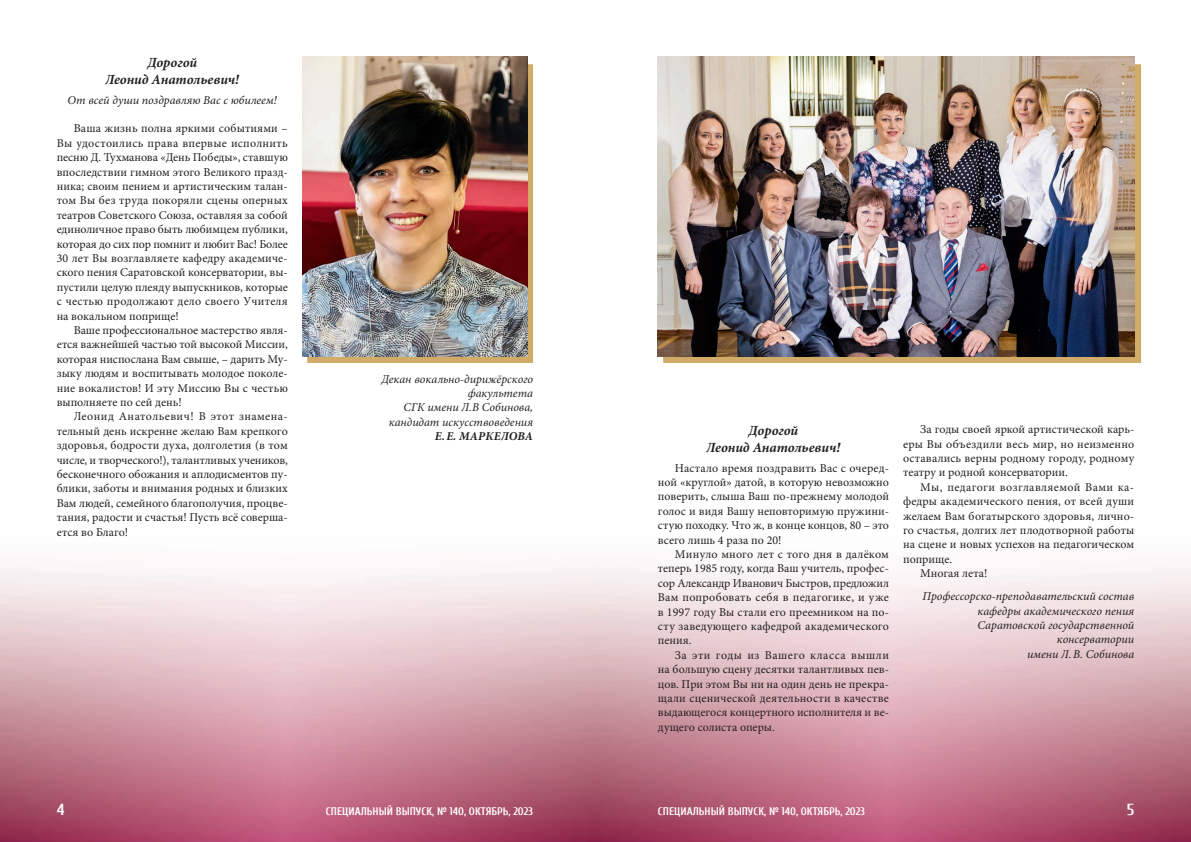
<style>
.page{position:relative;width:1191px;height:842px;background:#fff}
.page>*{position:absolute;margin:0;border:0;box-sizing:border-box;transform-origin:0 0}
.t1{font:700 16px "Cuprum";color:#fff}
.t2{font:italic 700 14px/16.8px "Minion Pro";letter-spacing:-.005em;color:#231f20;text-align:center}
.t3{font:12px/14.4px "Minion Pro";letter-spacing:.005em;color:#231f20;text-align:justify}
.t4{font:italic 12px/14.4px "Minion Pro";color:#231f20;text-align:right}
.t5{font:12px "Minion Pro";letter-spacing:.035em;color:#231f20}
.t6{font:italic 700 12px "Minion Pro";letter-spacing:.01em;color:#231f20}
.t7{font:700 11px "Cuprum";color:#fff}
</style>
<div class="page">
<img style="left:0;top:565px;width:1191px;height:277px">
<img style="left:663px;top:65px;width:477px;height:297px">
<img style="left:658px;top:57px;width:476px;height:299px">
<img style="left:308px;top:65px;width:225px;height:297px">
<img style="left:302px;top:57px;width:225px;height:299px">
<p class="t2" style="left:105px;top:54px;width:135px">Дорогой<br>Леонид Анатольевич!</p>
<p class="t4" style="left:68px;top:93px;width:211px">От всей души поздравляю Вас с юбилеем!</p>
<p class="t3" style="left:57px;top:121px;width:233px;text-indent:17px">Ваша жизнь полна яркими событиями – Вы удостоились права впервые исполнить песню Д. Тухманова «День Победы», ставшую впоследствии гимном этого Великого празд&shy;ника; своим пением и артистическим талан&shy;том Вы без труда покоряли сцены оперных театров Советского Союза, оставляя за собой единоличное право быть любимцем публики, которая до сих пор помнит и любит Вас! Более 30 лет Вы возглавляете кафедру академиче&shy;ского пения Саратовской консерватории, вы&shy;пустили целую плеяду выпускников, которые с честью продолжают дело своего Учителя на вокальном поприще!</p>
<p class="t3" style="left:57px;top:323px;width:233px;text-indent:17px">Ваше профессиональное мастерство явля&shy;ется важнейшей частью той высокой Миссии, которая ниспослана Вам свыше, – дарить Му&shy;зыку людям и воспитывать молодое поколе&shy;ние вокалистов! И эту Миссию Вы с честью выполняете по сей день!</p>
<p class="t3" style="left:57px;top:409px;width:233px;text-indent:17px">Леонид Анатольевич! В этот знамена&shy;тельный день искренне желаю Вам крепкого здоровья, бодрости духа, долголетия (в том числе, и творческого!), талантливых учеников, бесконечного обожания и аплодисментов пу&shy;блики, заботы и внимания родных и близких Вам людей, семейного благополучия, процве&shy;тания, радости и счастья! Пусть всё соверша&shy;ется во Благо!</p>
<p class="t4" style="left:381px;top:371px;width:153px">Декан вокально- дирижёрского факультета<br>СГК имени Л.В Собинова, кандидат искусствоведения</p>
<p class="t6" style="left:435px;top:428px;width:100px">Е. Е. МАРКЕЛОВА</p>
<p class="t2" style="left:706px;top:422px;width:135px">Дорогой<br>Леонид Анатольевич!</p>
<p class="t3" style="left:658px;top:461px;width:233px;text-indent:17px">Настало время поздравить Вас с очеред&shy;ной «круглой» датой, в которую невозможно поверить, слыша Ваш по-прежнему молодой голос и видя Вашу неповторимую пружини&shy;стую походку. Что ж, в конце концов, 80 – это всего лишь 4 раза по 20!</p>
<p class="t3" style="left:658px;top:547px;width:233px;text-indent:17px">Минуло много лет с того дня в далёком теперь 1985 году, когда Ваш учитель, профес&shy;сор Александр Иванович Быстров, предложил Вам попробовать себя в педагогике, и уже в 1997 году Вы стали его преемником на по&shy;сту заведующего кафедрой академического пения.</p>
<p class="t3" style="left:658px;top:648px;width:233px;text-indent:17px">За эти годы из Вашего класса вышли на большую сцену десятки талантливых пев&shy;цов. При этом Вы ни на один день не прекра&shy;щали сценической деятельности в качестве выдающегося концертного исполнителя и ве&shy;дущего солиста оперы.</p>
<p class="t3" style="left:903px;top:422px;width:233px;text-indent:17px">За годы своей яркой артистической карь&shy;еры Вы объездили весь мир, но неизменно оставались верны родному городу, родному театру и родной консерватории.</p>
<p class="t5" style="left:920px;top:479px;width:215px">Мы, педагоги возглавляемой Вами ка-</p>
<p class="t3" style="left:903px;top:494px;width:233px">федры академического пения, от всей души</p>
<p class="t3" style="left:903px;top:509px;width:233px">желаем Вам богатырского здоровья, лично-</p>
<p class="t3" style="left:903px;top:523px;width:232px">го счастья, долгих лет плодотворной работы</p>
<p class="t3" style="left:903px;top:537px;width:233px">на сцене и новых успехов на педагогическом</p>
<p class="t3" style="left:903px;top:552px;width:50px">поприще.</p>
<p class="t3" style="left:920px;top:566px;width:69px">Многая лета!</p>
<p class="t4" style="left:922px;top:589px;width:213px">Профессорско- преподавательский состав кафедры академического пения<br>Саратовской государственной консерватории<br>имени Л. В. Собинова</p>
<h1 class="t1" style="left:57px;top:801px;width:9px">4</h1>
<p class="t7" style="left:326px;top:805px;width:209px">СПЕЦИАЛЬНЫЙ ВЫПУСК, № 140, ОКТЯБРЬ, 2023</p>
<p class="t7" style="left:658px;top:805px;width:209px">СПЕЦИАЛЬНЫЙ ВЫПУСК, № 140, ОКТЯБРЬ, 2023</p>
<h1 class="t1" style="left:1126px;top:801px;width:9px">5</h1>
</div>
